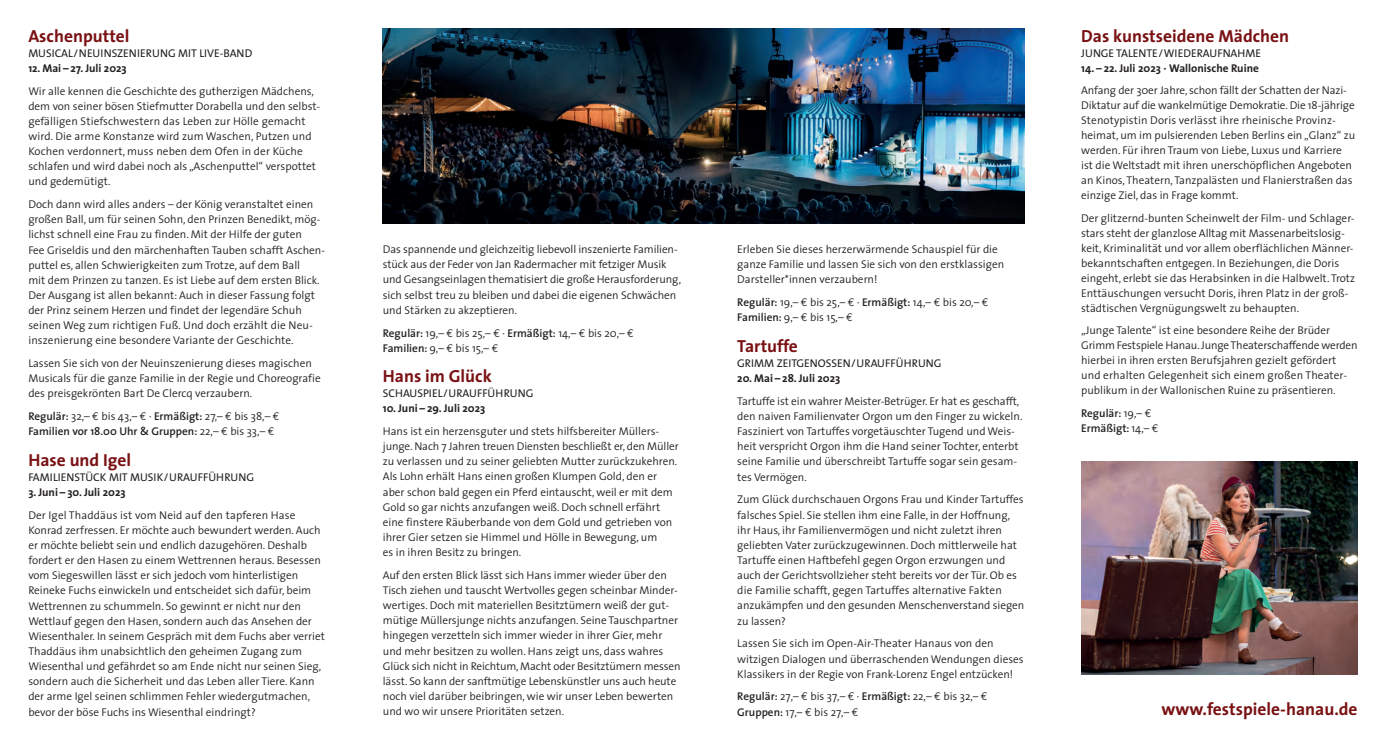
<style>
.page{position:relative;width:1386px;height:745px;background:#fff}
.page>*{position:absolute;margin:0;border:0;box-sizing:border-box;transform-origin:0 0}
.t1{font:700 17.5px "The Sans";color:#791113}
.t2{font:300 11.25px/15.1px "The Sans";color:#231f20}
.t3{font:11.25px "The Sans";color:#231f20}
.t4{font:700 11.25px "The Sans";color:#231f20}
.t5{font:600 11.25px "The Sans";color:#231f20}
.s1{font-weight:600}
.s2{font-family:"Euro Mono";font-weight:400}
.s3{font-weight:300}
</style>
<div class="page">
<img style="left:383px;top:28px;width:641px;height:195px">
<img style="left:1081px;top:461px;width:276px;height:212px">
<p class="t1" style="left:28px;top:29px;width:103px">Aschenputtel</p>
<p class="t3" style="left:28px;top:48px;width:225px">MUSICAL/NEUINSZENIERUNG MIT LIVE-BAND</p>
<p class="t4" style="left:28px;top:64px;width:100px">12. Mai– 27. Juli 2023</p>
<p class="t2" style="left:28px;top:84px;width:293px">Wir alle kennen die Geschichte des gutherzigen Mädchens, dem von seiner bösen Stiefmutter Dorabella und den selbst&shy;gefälligen Stiefschwestern das Leben zur Hölle gemacht wird. Die arme Konstanze wird zum Waschen, Putzen und Kochen verdonnert, muss neben dem Ofen in der Küche schlafen und wird dabei noch als „Aschenputtel“ verspottet und gedemütigt.</p>
<p class="t2" style="left:28px;top:198px;width:298px">Doch dann wird alles anders – der König veranstaltet einen großen Ball, um für seinen Sohn, den Prinzen Benedikt, mög&shy;lichst schnell eine Frau zu finden. Mit der Hilfe der guten<br>Fee Griseldis und den märchenhaften Tauben schafft Aschen&shy;puttel es, allen Schwierigkeiten zum Trotze, auf dem Ball<br>mit dem Prinzen zu tanzen. Es ist Liebe auf dem ersten Blick.<br>Der Ausgang ist allen bekannt: Auch in dieser Fassung folgt der Prinz seinem Herzen und findet der legendäre Schuh seinen Weg zum richtigen Fuß. Und doch erzählt die Neu - inszenierung eine besondere Variante der Geschichte.</p>
<p class="t2" style="left:28px;top:357px;width:294px">Lassen Sie sich von der Neuinszenierung dieses magischen<br>Musicals für die ganze Familie in der Regie und Choreografie des preisgekrönten Bart De Clercq verzaubern.</p>
<p class="t2" style="left:28px;top:410px;width:253px"><span class="s1">Regulär:</span> 32,– <span class="s2">€</span> bis 43,– <span class="s2">€</span> · <span class="s1">Ermäßigt:</span> 27,– <span class="s2">€</span> bis 38,– <span class="s2">€</span></p>
<p class="t5" style="left:28px;top:427px;width:248px">Familien vor 18.00 Uhr &amp; Gruppen: <span class="s3">22,–</span> <span class="s2">€</span> <span class="s3">bis 33,–</span> <span class="s2">€</span></p>
<p class="t1" style="left:28px;top:452px;width:104px">Hase und Igel</p>
<p class="t3" style="left:28px;top:472px;width:227px">FAMILIENSTÜCK MIT MUSIK/URAUFFÜHRUNG</p>
<p class="t4" style="left:28px;top:487px;width:99px">3. Juni– 30. Juli 2023</p>
<p class="t2" style="left:28px;top:508px;width:298px">Der Igel Thaddäus ist vom Neid auf den tapferen Hase Konrad zerfressen. Er möchte auch bewundert werden. Auch er möchte beliebt sein und endlich dazugehören. Deshalb fordert er den Hasen zu einem Wettrennen heraus. Besessen vom Siegeswillen lässt er sich jedoch vom hinterlistigen Reineke Fuchs einwickeln und entscheidet sich dafür, beim Wettrennen zu schummeln. So gewinnt er nicht nur den Wettlauf gegen den Hasen, sondern auch das Ansehen der Wiesenthaler. In seinem Gespräch mit dem Fuchs aber verriet Thaddäus ihm unabsichtlich den geheimen Zugang zum Wiesenthal und gefährdet so am Ende nicht nur seinen Sieg, sondern auch die Sicherheit und das Leben aller Tiere. Kann der arme Igel seinen schlimmen Fehler wiedergutmachen, bevor der böse Fuchs ins Wiesenthal eindringt?</p>
<p class="t2" style="left:383px;top:243px;width:296px">Das spannende und gleichzeitig liebevoll inszenierte Familien&shy;stück aus der Feder von Jan Radermacher mit fetziger Musik</p>
<p class="t2" style="left:383px;top:273px;width:300px">und Gesangseinlagen thematisiert die große Herausforderung,</p>
<p class="t2" style="left:383px;top:288px;width:295px">sich selbst treu zu bleiben und dabei die eigenen Schwächen und Stärken zu akzeptieren.</p>
<p class="t2" style="left:383px;top:326px;width:253px"><span class="s1">Regulär:</span> 19,– <span class="s2">€</span> bis 25,– <span class="s2">€</span> · <span class="s1">Ermäßigt:</span> 14,– <span class="s2">€</span> bis 20,– <span class="s2">€</span></p>
<p class="t2" style="left:383px;top:341px;width:117px"><span class="s1">Familien:</span> 9,– <span class="s2">€</span> bis 15,– <span class="s2">€</span></p>
<p class="t1" style="left:383px;top:369px;width:110px">Hans im Glück</p>
<p class="t3" style="left:383px;top:388px;width:152px">SCHAUSPIEL/URAUFFÜHRUNG</p>
<p class="t4" style="left:383px;top:404px;width:104px">10. Juni– 29. Juli 2023</p>
<p class="t2" style="left:383px;top:424px;width:297px">Hans ist ein herzensguter und stets hilfsbereiter Müllers&shy;junge. Nach 7 Jahren treuen Diensten beschließt er, den Müller zu verlassen und zu seiner geliebten Mutter zurückzukehren.<br>Als Lohn erhält Hans einen großen Klumpen Gold, den er aber schon bald gegen ein Pferd eintauscht, weil er mit dem Gold so gar nichts anzufangen weiß. Doch schnell erfährt eine finstere Räuberbande von dem Gold und getrieben von ihrer Gier setzen sie Himmel und Hölle in Bewegung, um<br>es in ihren Besitz zu bringen.</p>
<p class="t2" style="left:383px;top:568px;width:297px">Auf den ersten Blick lässt sich Hans immer wieder über den Tisch ziehen und tauscht Wertvolles gegen scheinbar Minder&shy;wertiges. Doch mit materiellen Besitztümern weiß der gut&shy;mütige Müllersjunge nichts anzufangen. Seine Tausch partner hingegen verzetteln sich immer wieder in ihrer Gier, mehr und mehr besitzen zu wollen. Hans zeigt uns, dass wahres</p>
<p class="t2" style="left:383px;top:659px;width:299px">Glück sich nicht in Reichtum, Macht oder Besitz tümern messen</p>
<p class="t2" style="left:383px;top:674px;width:295px">lässt. So kann der sanftmütige Lebenskünstler uns auch heute noch viel darüber beibringen, wie wir unser Leben bewerten und wo wir unsere Prioritäten setzen.</p>
<p class="t2" style="left:737px;top:243px;width:268px">Erleben Sie dieses herzerwärmende Schauspiel für die ganze Familie und lassen Sie sich von den erstklassigen<br>Darsteller*innen verzaubern!</p>
<p class="t2" style="left:737px;top:296px;width:253px"><span class="s1">Regulär:</span> 19,– <span class="s2">€</span> bis 25,– <span class="s2">€</span> · <span class="s1">Ermäßigt:</span> 14,– <span class="s2">€</span> bis 20,– <span class="s2">€</span></p>
<p class="t2" style="left:737px;top:311px;width:117px"><span class="s1">Familien:</span> 9,– <span class="s2">€</span> bis 15,– <span class="s2">€</span></p>
<p class="t1" style="left:737px;top:339px;width:62px">Tartuffe</p>
<p class="t3" style="left:737px;top:358px;width:206px">GRIMM ZEITGENOSSEN/URAUFFÜHRUNG</p>
<p class="t4" style="left:737px;top:373px;width:104px">20. Mai– 28. Juli 2023</p>
<p class="t2" style="left:737px;top:394px;width:287px">Tartuffe ist ein wahrer Meister-Betrüger. Er hat es geschafft, den naiven Familienvater Orgon um den Finger zu wickeln.<br>Fasziniert von Tartuffes vorgetäuschter Tugend und Weis&shy;heit verspricht Orgon ihm die Hand seiner Tochter, enterbt seine Familie und überschreibt Tartuffe sogar sein gesam&shy;tes Vermögen.</p>
<p class="t2" style="left:737px;top:493px;width:288px">Zum Glück durchschauen Orgons Frau und Kinder Tartuffes falsches Spiel. Sie stellen ihm eine Falle, in der Hoffnung, ihr Haus, ihr Familienvermögen und nicht zuletzt ihren geliebten Vater zurückzugewinnen. Doch mittlerweile hat Tartuffe einen Haftbefehl gegen Orgon erzwungen und auch der Gerichtsvollzieher steht bereits vor der Tür. Ob es die Familie schafft, gegen Tartuffes alter native Fakten anzukämpfen und den gesunden Menschenverstand siegen zu lassen?</p>
<p class="t2" style="left:737px;top:636px;width:288px">Lassen Sie sich im Open-Air-Theater Hanaus von den witzigen Dialogen und überraschenden Wendungen dieses<br>Klassikers in der Regie von Frank-Lorenz Engel entzücken!</p>
<p class="t2" style="left:737px;top:689px;width:252px"><span class="s1">Regulär:</span> 27,– <span class="s2">€</span> bis 37,– <span class="s2">€</span> · <span class="s1">Ermäßigt:</span> 22,– <span class="s2">€</span> bis 32,– <span class="s2">€</span></p>
<p class="t2" style="left:737px;top:705px;width:123px"><span class="s1">Gruppen:</span> 17,– <span class="s2">€</span> bis 27,– <span class="s2">€</span></p>
<p class="t1" style="left:1081px;top:29px;width:209px">Das kunstseidene Mädchen</p>
<p class="t3" style="left:1081px;top:48px;width:181px">JUNGE TALENTE/WIEDERAUFNAHME</p>
<p class="t4" style="left:1081px;top:63px;width:179px">14.– 22. Juli 2023 · Wallonische Ruine</p>
<p class="t2" style="left:1081px;top:84px;width:276px">Anfang der 30er Jahre, schon fällt der Schatten der Nazi-Diktatur auf die wankelmütige Demokratie. Die 18-jährige Stenotypistin Doris verlässt ihre rheinische Provinz - heimat, um im pulsierenden Leben Berlins ein „Glanz“ zu werden. Für ihren Traum von Liebe, Luxus und Karriere ist die Weltstadt mit ihren unerschöpflichen Angeboten an Kinos, Theatern, Tanzpalästen und Flanierstraßen das einzige Ziel, das in Frage kommt.</p>
<p class="t2" style="left:1081px;top:211px;width:275px">Der glitzernd-bunten Scheinwelt der Film- und Schlager&shy;stars steht der glanzlose Alltag mit Massenarbeitslosig&shy;keit, Kriminalität und vor allem oberflächlichen Männer&shy;bekanntschaften entgegen. In Beziehungen, die Doris eingeht, erlebt sie das Herabsinken in die Halbwelt. Trotz Enttäuschungen versucht Doris, ihren Platz in der groß&shy;städtischen Vergnügungswelt zu behaupten.</p>
<p class="t2" style="left:1081px;top:324px;width:250px">„Junge Talente“ ist eine besondere Reihe der Brüder</p>
<p class="t2" style="left:1081px;top:339px;width:278px">Grimm Festspiele Hanau. Junge Theaterschaffende werden</p>
<p class="t2" style="left:1081px;top:354px;width:267px">hierbei in ihren ersten Berufsjahren gezielt gefördert und erhalten Gelegenheit sich einem großen Theater&shy;publikum in der Wallonischen Ruine zu präsentieren.</p>
<p class="t5" style="left:1081px;top:408px;width:72px">Regulär: <span class="s3">19,–</span> <span class="s2">€</span></p>
<p class="t5" style="left:1081px;top:423px;width:79px">Ermäßigt: <span class="s3">14,–</span> <span class="s2">€</span></p>
<p class="t1" style="left:1161px;top:702px;width:198px">www.festspiele-hanau.de</p>
</div>
